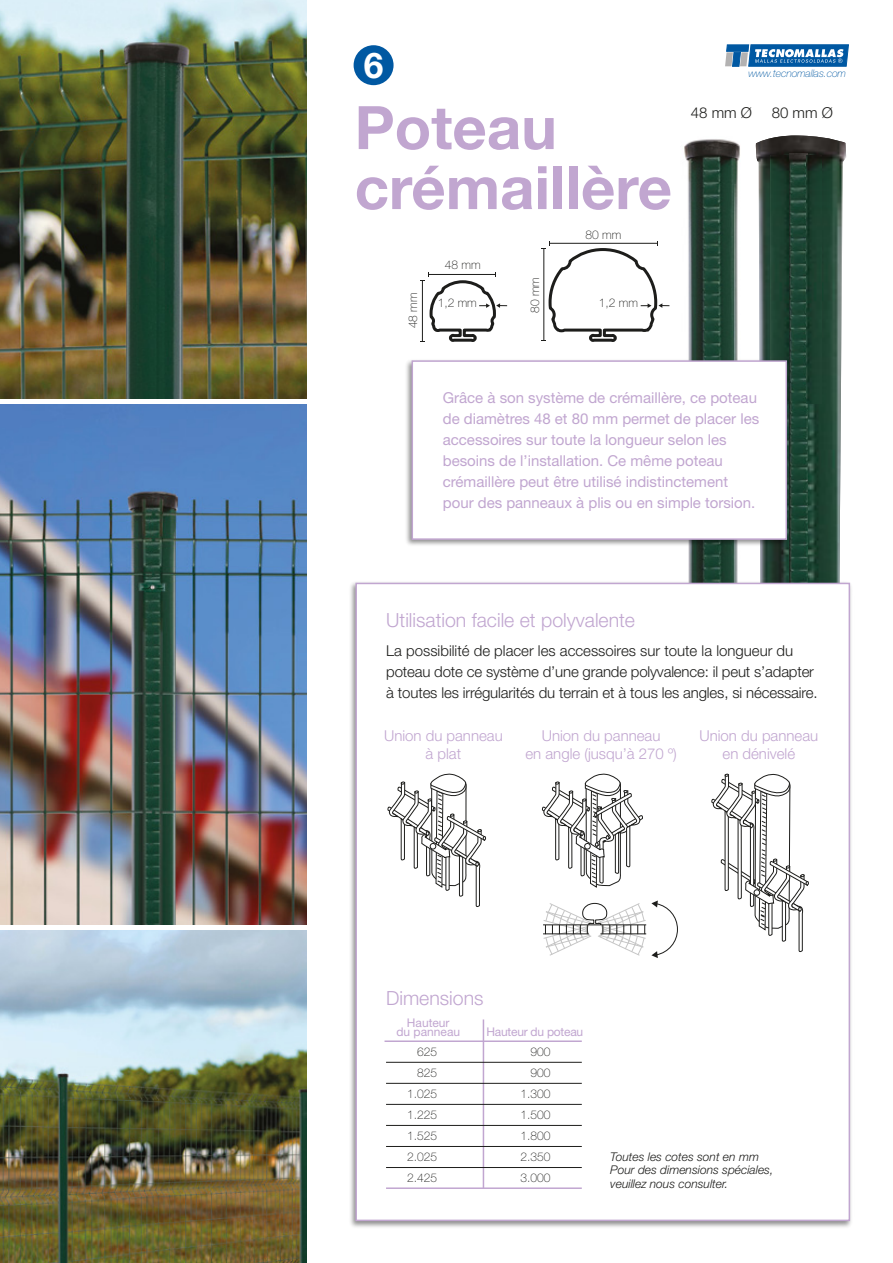
<style>
.page{position:relative;width:893px;height:1263px;background:#fff}
.page>*{position:absolute;margin:0;border:0;box-sizing:border-box;transform-origin:0 0}
.t1{font:700 60px/60px "Helvetica Neue LT Std";color:#c1a6d0}
.t2{font:700 35.4px "Helvetica Neue LT Std";color:#fff}
.t3{font:300 19.5px "Helvetica Neue LT Std";color:#c1a6d0}
.t4{font:15px/21px "Helvetica Neue LT Std";color:#c1a6d0}
.t5{font:300 15px/21px "Helvetica Neue LT Std";letter-spacing:-.01em;color:#1d1d1b}
.t6{font:300 15px/18px "Helvetica Neue LT Std";color:#c1a6d0;text-align:center}
.t7{font:100 12px/21px "Helvetica Neue LT Std";color:#1d1d1b;text-align:right}
.t8{font:italic 300 12px/13.5px "Helvetica Neue LT Std";color:#1d1d1b}
.t9{font:12px/9px "Helvetica Neue LT Std";color:#c1a6d0;text-align:center}
.t10{font:12px "Helvetica Neue LT Std";letter-spacing:-.02em;color:#c1a6d0}
.t11{font:italic 100 10.5px "Helvetica Neue LT Std";letter-spacing:-.01em;color:#0058a2}
</style>
<div class="page">
<img style="left:688px;top:549px;width:50px;height:29px">
<img style="left:684px;top:139px;width:56px;height:217px">
<img style="left:755px;top:135px;width:91px;height:443px">
<img style="left:789px;top:153px;width:18px;height:425px">
<img style="left:807px;top:155px;width:14px;height:248px">
<img style="left:770px;top:155px;width:19px;height:201px">
<img style="left:350px;top:578px;width:501px;height:649px">
<div style="left:355px;top:583px;width:495px;height:638px;background:#fff;border:2px solid #c1a6d0"></div>
<img style="left:0;top:404px;width:307px;height:520px">
<img style="left:0;top:0;width:307px;height:398px">
<img style="left:0;top:930px;width:307px;height:333px">
<svg style="left:725px;top:44px;width:124px;height:23px"></svg>
<svg style="left:388px;top:774px;width:98px;height:453px"></svg>
<svg style="left:711px;top:774px;width:98px;height:178px"></svg>
<svg style="left:542px;top:774px;width:136px;height:453px"></svg>
<svg style="left:541px;top:241px;width:128px;height:101px"></svg>
<svg style="left:420px;top:272px;width:87px;height:70px"></svg>
<img style="left:406px;top:356px;width:385px;height:193px">
<div style="left:412px;top:360px;width:375px;height:180px;background:#fff;border:2px solid #c1a6d0"></div>
<div style="left:354px;top:45px;width:40px;height:40px;background:#0058a2;border-radius:50%"></div>
<hr style="left:483px;top:1019px;width:1px;height:169px;background:#c1a6d0">
<hr style="left:385px;top:1040px;width:197px;height:2px;background:#c1a6d0">
<hr style="left:386px;top:1062px;width:196px;height:1px;background:#1d1d1b">
<hr style="left:386px;top:1083px;width:196px;height:1px;background:#1d1d1b">
<hr style="left:386px;top:1104px;width:196px;height:1px;background:#1d1d1b">
<hr style="left:386px;top:1167px;width:196px;height:1px;background:#1d1d1b">
<hr style="left:386px;top:1125px;width:196px;height:1px;background:#1d1d1b">
<hr style="left:386px;top:1146px;width:196px;height:1px;background:#1d1d1b">
<hr style="left:386px;top:1187px;width:196px;height:2px;background:#c1a6d0">
<h2 class="t2" style="left:364px;top:43px;width:21px">6</h2>
<h1 class="t1" style="left:355px;top:96px;width:319px">Poteau crémaillère</h1>
<p class="t7" style="left:403px;top:328px;width:37px;rotate:-90deg">48 mm</p>
<p class="t7" style="left:445px;top:255px;width:37px">48 mm</p>
<p class="t7" style="left:438px;top:292px;width:41px">1,2 mm</p>
<p class="t7" style="left:524px;top:313px;width:37px;rotate:-90deg">80 mm</p>
<p class="t7" style="left:586px;top:224px;width:37px">80 mm</p>
<p class="t7" style="left:599px;top:292px;width:41px">1,2 mm</p>
<p class="t11" style="left:748px;top:67px;width:99px">www.tecnomallas.com</p>
<p class="t5" style="left:691px;top:101px;width:63px">48 mm Ø</p>
<p class="t5" style="left:772px;top:101px;width:63px">80 mm Ø</p>
<p class="t4" style="left:443px;top:387px;width:318px">Grâce à son système de crémaillère, ce poteau de diamètres 48 et 80 mm permet de placer les accessoires sur toute la longueur selon les besoins de l’installation. Ce même poteau crémaillère peut être utilisé indistinctement pour des panneaux à plis ou en simple torsion.</p>
<h3 class="t3" style="left:386px;top:608px;width:250px">Utilisation facile et polyvalente</h3>
<p class="t5" style="left:386px;top:639px;width:433px">La possibilité de placer les accessoires sur toute la longueur du poteau dote ce système d’une grande polyvalence: il peut s’adapter à toutes les irrégularités du terrain et à tous les angles, si nécessaire.</p>
<p class="t6" style="left:384px;top:726px;width:120px">Union du panneau à plat</p>
<p class="t6" style="left:699px;top:726px;width:120px">Union du panneau en dénivelé</p>
<p class="t6" style="left:525px;top:726px;width:153px">Union du panneau<br>en angle (jusqu’à 270 º)</p>
<h3 class="t3" style="left:386px;top:986px;width:99px">Dimensions</h3>
<p class="t9" style="left:396px;top:1018px;width:65px">Hauteur<br>du panneau</p>
<p class="t7" style="left:407px;top:1041px;width:32px">625<br>825<br>1.025<br>1.225<br>1.525<br>2.025<br>2.425</p>
<p class="t10" style="left:487px;top:1024px;width:98px">Hauteur du poteau</p>
<p class="t7" style="left:520px;top:1041px;width:32px">900<br>900<br>1.300<br>1.500<br>1.800<br>2.350<br>3.000</p>
<p class="t8" style="left:610px;top:1150px;width:165px">Toutes les cotes sont en mm<br>Pour des dimensions spéciales, veuillez nous consulter.</p>
</div>
